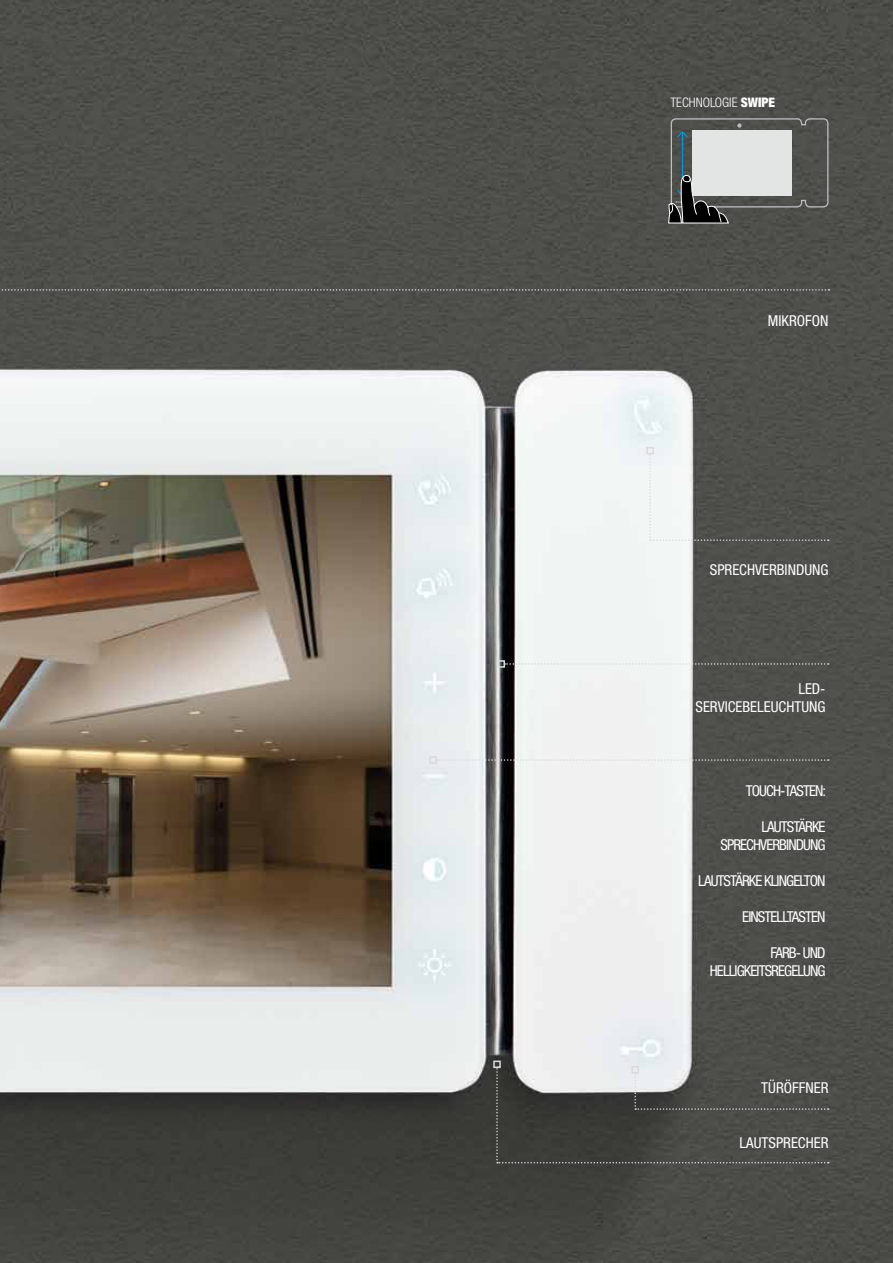
<style>
.page{position:relative;width:893px;height:1263px;background:#fff}
.page>*{position:absolute;margin:0;border:0;box-sizing:border-box;transform-origin:0 0}
.t1{font:condensed 15px/18px "Helvetica Neue LTW1 G";color:#fff;text-align:right}
.t2{font:condensed 15px/18px "Helvetica Neue LTW1 G";letter-spacing:-.06em;color:#fff;text-align:right}
.t3{font:300 condensed 13.2px "Helvetica Neue LTW1 G";color:#fff}
.s1{font-weight:900}
</style>
<div class="page">
<img style="left:0;top:0;width:893px;height:1263px">
<svg style="left:0;top:289px;width:829px;height:2px"></svg>
<svg style="left:649px;top:453px;width:180px;height:88px"></svg>
<div style="left:646px;top:447px;width:8px;height:7px;border:2px solid #d9dadb"></div>
<svg style="left:496px;top:1066px;width:333px;height:97px"></svg>
<div style="left:493px;top:1060px;width:8px;height:8px;border:2px solid #d9dadb"></div>
<svg style="left:505px;top:663px;width:324px;height:2px"></svg>
<div style="left:497px;top:660px;width:8px;height:8px;border:2px solid #d9dadb"></div>
<svg style="left:437px;top:759px;width:392px;height:2px"></svg>
<div style="left:429px;top:756px;width:8px;height:8px;border:2px solid #d9dadb"></div>
<svg style="left:668px;top:118px;width:161px;height:106px"></svg>
<p class="t3" style="left:670px;top:94px;width:106px">TECHNOLOGIE <span class="s1">SWIPE</span></p>
<p class="t1" style="left:768px;top:312px;width:62px">MIKROFON</p>
<p class="t1" style="left:710px;top:561px;width:120px">SPRECHVERBINDUNG</p>
<p class="t1" style="left:695px;top:680px;width:132px">LED-<br>SERVICEBELEUCHTUNG</p>
<p class="t2" style="left:746px;top:781px;width:82px">TOUCH-TASTEN:</p>
<p class="t1" style="left:761px;top:817px;width:14px">LAUTST</p>
<p class="t1" style="left:798px;top:817px;width:14px">ÄRKE</p>
<p class="t1" style="left:720px;top:835px;width:15px">SPRECHVERBINDUNG</p>
<p class="t1" style="left:698px;top:871px;width:14px">LAUTST</p>
<p class="t1" style="left:735px;top:871px;width:43px">ÄRKE KLINGELTON</p>
<p class="t1" style="left:742px;top:907px;width:13px">EINSTELLTASTEN</p>
<p class="t2" style="left:710px;top:943px;width:117px">FARB- UND<br>HELLIGKEITSREGELUNG</p>
<p class="t1" style="left:761px;top:1078px;width:69px">TÜRÖFFNER</p>
<p class="t1" style="left:740px;top:1134px;width:90px">LAUTSPRECHER</p>
</div>
